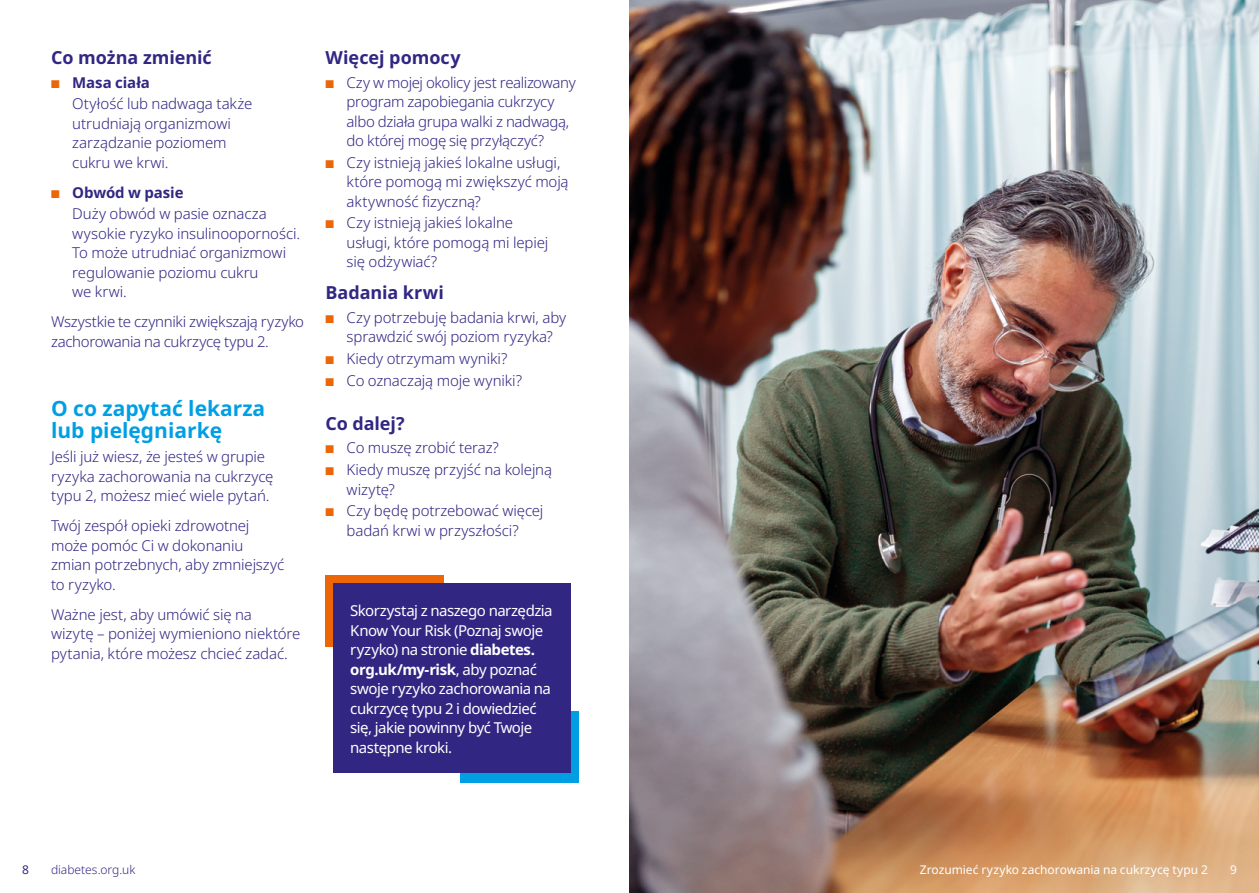
<style>
.page{position:relative;width:1259px;height:893px;background:#fff}
.page>*{position:absolute;margin:0;border:0;box-sizing:border-box;transform-origin:0 0}
.t1{font:700 21px/22.5px "Noto Sans";color:#009fe3}
.t2{font:700 18px "Noto Sans";letter-spacing:-.005em;color:#312783}
.t3{font:300 15px/19.5px "Noto Sans";letter-spacing:-.01em;color:#312783}
.t4{font:15px/19.5px "Noto Sans";letter-spacing:-.035em;color:#fff}
.t5{font:12px "Noto Sans";color:#fff}
.t6{font:300 12px "Noto Sans";color:#312783}
.t7{font:12px "Noto Sans";color:#312783}
.s1{color:#ec6608}
.s2{font-weight:700}
</style>
<div class="page">
<div style="left:325px;top:575px;width:119px;height:72px;background:#ec6608"></div>
<div style="left:460px;top:711px;width:118px;height:72px;background:#009fe3"></div>
<img style="left:629px;top:0;width:630px;height:893px">
<div style="left:333px;top:583px;width:237px;height:189px;background:#312783"></div>
<p class="t2" style="left:51px;top:47px;width:162px">Co można zmienić</p>
<p class="t3" style="left:72px;top:72px;width:181px;line-height:21.6px;text-indent:-21px"><span class="s1">■</span> <span class="s2">Masa ciała<br></span>Otyłość lub nadwaga także</p>
<p class="t3" style="left:72px;top:114px;width:160px">utrudniają organizmowi zarządzanie poziomem cukru we krwi.</p>
<p class="t3" style="left:72px;top:182px;width:196px;line-height:21.6px;text-indent:-21px"><span class="s1">■</span> <span class="s2">Obwód w pasie<br></span>Duży obwód w pasie oznacza</p>
<p class="t3" style="left:72px;top:224px;width:229px">wysokie ryzyko insulinooporności.<br>To może utrudniać organizmowi regulowanie poziomu cukru<br>we krwi.</p>
<p class="t3" style="left:51px;top:312px;width:254px">Wszystkie te czynniki zwiększają ryzyko zachorowania na cukrzycę typu 2.</p>
<h1 class="t1" style="left:51px;top:397px;width:216px">O co zapytać lekarza lub pielęgniarkę</h1>
<p class="t3" style="left:51px;top:447px;width:224px">Jeśli już wiesz, że jesteś w grupie ryzyka zachorowania na cukrzycę typu 2, możesz mieć wiele pytań.</p>
<p class="t3" style="left:51px;top:516px;width:235px">Twój zespół opieki zdrowotnej może pomóc Ci w dokonaniu zmian potrzebnych, aby zmniejszyć to ryzyko.</p>
<p class="t3" style="left:51px;top:605px;width:251px">Ważne jest, aby umówić się na<br>wizytę – poniżej wymieniono niektóre pytania, które możesz chcieć zadać.</p>
<p class="t2" style="left:325px;top:47px;width:137px">Więcej pomocy</p>
<p class="t3" style="left:347px;top:73px;width:231px;text-indent:-21px"><span class="s1">■</span> Czy w mojej okolicy jest realizowany program zapobiegania cukrzycy albo działa grupa walki z nadwagą, do której mogę się przyłączyć?</p>
<p class="t3" style="left:347px;top:153px;width:223px;text-indent:-21px"><span class="s1">■</span> Czy istnieją jakieś lokalne usługi, które pomogą mi zwiększyć moją aktywność fizyczną?</p>
<p class="t3" style="left:347px;top:213px;width:203px;text-indent:-21px"><span class="s1">■</span> Czy istnieją jakieś lokalne usługi, które pomogą mi lepiej się odżywiać?</p>
<p class="t2" style="left:325px;top:282px;width:120px">Badania krwi</p>
<p class="t3" style="left:325px;top:308px;width:242px;text-align:center"><span class="s1">■</span> Czy potrzebuję badania krwi, aby sprawdzić swój poziom ryzyka?</p>
<p class="t3" style="left:325px;top:349px;width:183px"><span class="s1">■</span> Kiedy otrzymam wyniki?</p>
<p class="t3" style="left:325px;top:371px;width:198px"><span class="s1">■</span> Co oznaczają moje wyniki?</p>
<p class="t2" style="left:325px;top:413px;width:81px">Co dalej?</p>
<p class="t3" style="left:325px;top:438px;width:175px"><span class="s1">■</span> Co muszę zrobić teraz?</p>
<p class="t3" style="left:347px;top:460px;width:207px;text-indent:-21px"><span class="s1">■</span> Kiedy muszę przyjść na kolejną wizytę?</p>
<p class="t3" style="left:325px;top:501px;width:220px;text-align:center"><span class="s1">■</span> Czy będę potrzebować więcej badań krwi w przyszłości?</p>
<p class="t4" style="left:350px;top:601px;width:204px">Skorzystaj z naszego narzędzia<br>Know Your Risk (Poznaj swoje ryzyko) na stronie <span class="s2">diabetes. org.uk/my-risk</span>, aby poznać swoje ryzyko zachorowania na cukrzycę typu 2 i dowiedzieć się, jakie powinny być Twoje następne kroki.</p>
<p class="t7" style="left:22px;top:863px;width:8px">8</p>
<p class="t6" style="left:51px;top:863px;width:86px">diabetes.org.uk</p>
<p class="t5" style="left:920px;top:863px;width:290px">Zrozumieć ryzyko zachorowania na cukrzycę typu 2</p>
<p class="t5" style="left:1230px;top:863px;width:8px">9</p>
</div>
